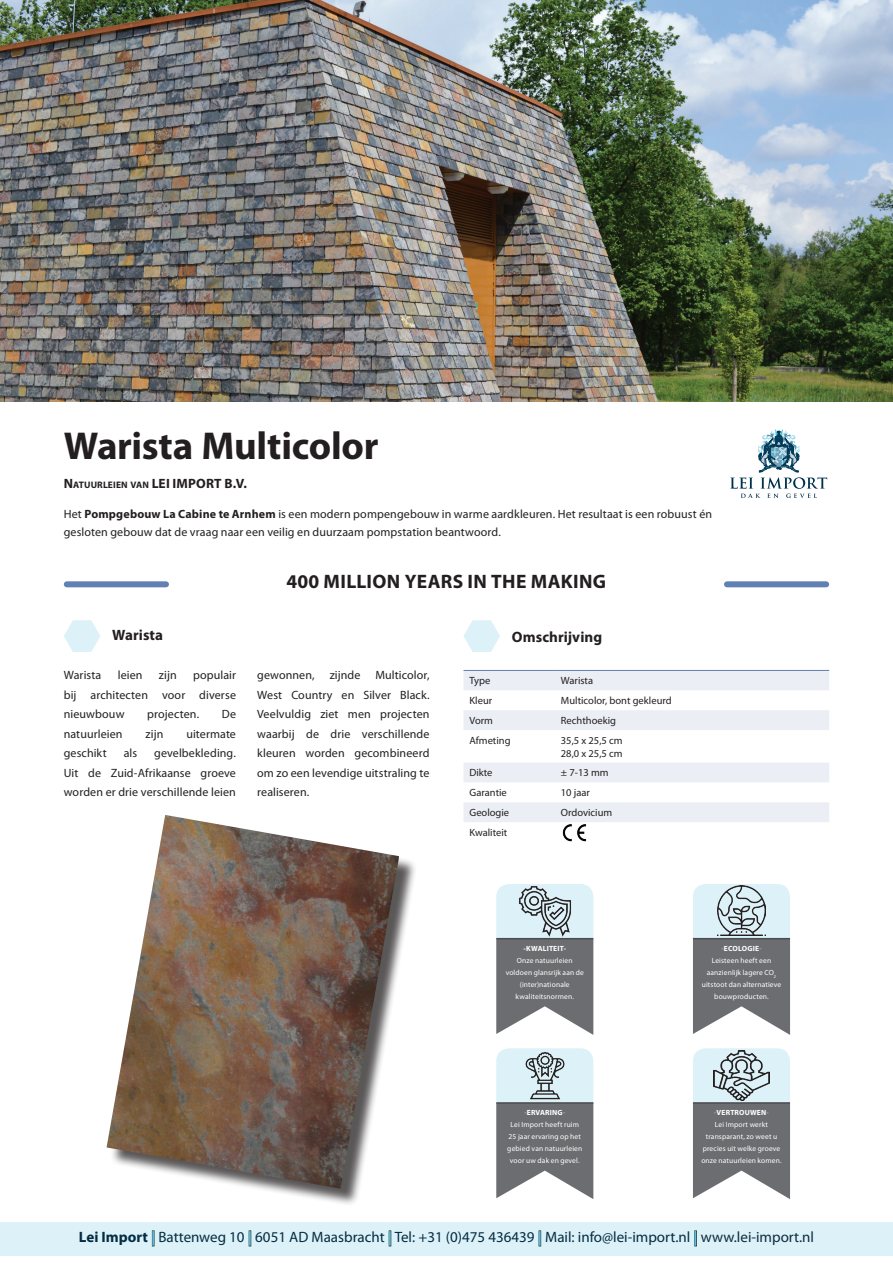
<style>
.page{position:relative;width:893px;height:1263px;background:#fff}
.page>*{position:absolute;margin:0;border:0;box-sizing:border-box;transform-origin:0 0}
.t1{font:700 39px "Myriad Pro";letter-spacing:-.01em;color:#231f20}
.t2{font:700 19.5px "Myriad Pro";letter-spacing:.02em;color:#231f20}
.t3{font:15px "Myriad Pro";color:#052c42}
.t4{font:700 15px "Myriad Pro";letter-spacing:.005em;color:#231f20}
.t5{font:700 13.5px "Myriad Pro";color:#231f20}
.t6{font:12px/19.5px "Myriad Pro";letter-spacing:.01em;color:#231f20;text-align:justify}
.t7{font:10.5px/12.6px "Myriad Pro";color:#231f20}
.t8{font:7.5px/12px "Myriad Pro";letter-spacing:.02em;color:#fff;text-align:center}
.t9{font:700 7.5px "Myriad Pro";letter-spacing:.015em;color:#fff}
.s1{font-size:9.45px}
.s2{font-weight:700}
.s3{font-weight:300}
.s4{font-weight:700;color:#54c3df}
.s5{color:#0f2c3f}
</style>
<div class="page">
<img style="left:0;top:0;width:893px;height:402px">
<svg style="left:496px;top:884px;width:97px;height:151px;background:#9aa1a5"></svg>
<svg style="left:496px;top:1048px;width:97px;height:151px;background:#9ca3a7"></svg>
<svg style="left:693px;top:884px;width:97px;height:151px;background:#9aa1a5"></svg>
<svg style="left:693px;top:1048px;width:97px;height:151px;background:#99a0a4"></svg>
<hr style="left:496px;top:938px;width:97px;height:1px;background:#4b4c4d">
<hr style="left:496px;top:1102px;width:97px;height:2px;background:#4b4c4d">
<hr style="left:693px;top:938px;width:97px;height:1px;background:#4b4c4d">
<hr style="left:693px;top:1102px;width:97px;height:2px;background:#4b4c4d">
<div style="left:0;top:1222px;width:893px;height:34px;background:#dcf1f8"></div>
<svg style="left:152px;top:1231px;width:2px;height:15px"></svg>
<svg style="left:249px;top:1231px;width:2px;height:15px"></svg>
<svg style="left:389px;top:1231px;width:2px;height:15px"></svg>
<svg style="left:539px;top:1231px;width:2px;height:15px"></svg>
<svg style="left:695px;top:1231px;width:1px;height:15px"></svg>
<svg style="left:730px;top:429px;width:97px;height:69px"></svg>
<svg style="left:64px;top:620px;width:36px;height:32px"></svg>
<svg style="left:464px;top:620px;width:36px;height:32px"></svg>
<svg style="left:464px;top:671px;width:365px;height:151px;fill:#ebeef4"></svg>
<hr style="left:463px;top:670px;width:92px;height:1px;background:#6180b3">
<hr style="left:555px;top:670px;width:274px;height:1px;background:#6180b3">
<div style="left:109px;top:818px;width:309px;height:389px;background:#231f20;opacity:.75"></div>
<img style="left:107px;top:815px;width:292px;height:374px">
<img style="left:562px;top:824px;width:25px;height:18px">
<div style="left:67px;top:581px;width:99px;height:6px;background:#6180b3"></div>
<div style="left:727px;top:581px;width:99px;height:6px;background:#6180b3"></div>
<h1 class="t1" style="left:64px;top:420px;width:316px">Warista Multicolor</h1>
<p class="t5" style="left:64px;top:474px;width:185px">N<span class="s1">ATUURLEIEN VAN</span> LEI IMPORT B.V.</p>
<p class="t6" style="left:64px;top:505px;width:650px;line-height:18px">Het <span class="s2">Pompgebouw La Cabine te Arnhem</span> is een modern pompengebouw in warme aardkleuren. Het resultaat is een robuust én gesloten gebouw dat de vraag naar een veilig en duurzaam pompstation beantwoord.</p>
<h2 class="t2" style="left:287px;top:569px;width:48px">400 milli</h2>
<h2 class="t2" style="left:373px;top:569px;width:235px">on years in the making</h2>
<p class="t4" style="left:112px;top:625px;width:52px">Warista</p>
<p class="t6" style="left:64px;top:665px;width:39px">Warista</p>
<p class="t6" style="left:118px;top:665px;width:26px">leien</p>
<p class="t6" style="left:159px;top:665px;width:19px">zijn</p>
<p class="t6" style="left:64px;top:665px;width:174px;text-indent:129px">populair bij architecten voor diverse nieuwbouw</p>
<p class="t6" style="left:147px;top:704px;width:53px">projecten.</p>
<p class="t6" style="left:222px;top:704px;width:16px">De</p>
<p class="t6" style="left:64px;top:724px;width:60px">natuurleien</p>
<p class="t6" style="left:146px;top:724px;width:19px">zijn</p>
<p class="t6" style="left:186px;top:724px;width:51px">uitermate</p>
<p class="t6" style="left:64px;top:743px;width:44px">geschikt</p>
<p class="t6" style="left:124px;top:743px;width:15px">als</p>
<p class="t6" style="left:64px;top:743px;width:174px;text-indent:90px">gevelbekleding.<br>Uit de Zuid-Afrikaanse groeve worden er drie verschillende leien</p>
<p class="t6" style="left:257px;top:665px;width:174px;text-indent:118px">Multicolor, West Country en Silver Black.<br>Veelvuldig ziet men projecten waarbij de drie verschillende kleuren worden gecombineerd om zo een levendige uitstraling te realiseren.</p>
<p class="t6" style="left:257px;top:665px;width:59px">gewonnen,</p>
<p class="t6" style="left:330px;top:665px;width:32px">zijnde</p>
<p class="t4" style="left:512px;top:627px;width:92px">Omschrijving</p>
<p class="t7" style="left:469px;top:674px;width:22px">Type</p>
<p class="t7" style="left:561px;top:674px;width:34px">Warista</p>
<p class="t7" style="left:469px;top:694px;width:24px">Kleur</p>
<p class="t7" style="left:561px;top:694px;width:112px">Multicolor, bont gekleurd</p>
<p class="t7" style="left:469px;top:714px;width:25px">Vorm</p>
<p class="t7" style="left:561px;top:714px;width:57px">Rechthoekig</p>
<p class="t7" style="left:469px;top:734px;width:43px">Afmeting</p>
<p class="t7" style="left:561px;top:734px;width:63px">35,5 x 25,5 cm<br>28,0 x 25,5 cm</p>
<p class="t7" style="left:469px;top:766px;width:25px">Dikte</p>
<p class="t7" style="left:561px;top:766px;width:49px">± 7-13 mm</p>
<p class="t7" style="left:469px;top:786px;width:39px">Garantie</p>
<p class="t7" style="left:561px;top:786px;width:31px">10 jaar</p>
<p class="t7" style="left:469px;top:806px;width:41px">Geologie</p>
<p class="t7" style="left:561px;top:806px;width:53px">Ordovicium</p>
<p class="t7" style="left:469px;top:826px;width:39px">Kwaliteit</p>
<p class="t9" style="left:524px;top:944px;width:44px">-KWALITE IT-</p>
<p class="t8" style="left:506px;top:954px;width:80px">Onze natuurleien voldoen glansrijk aan de (inter)nationale kwaliteitsnormen.</p>
<p class="t8" style="left:507px;top:1107px;width:76px"><span class="s3">-</span><span class="s2">ERVARING</span><span class="s3">-<br></span>Lei Import heeft ruim<br>25 jaar ervaring op het gebied van natuurleien voor uw dak en gevel.</p>
<p class="t8" style="left:702px;top:942px;width:81px"><span class="s3">-</span><span class="s2">ECOLOG IE</span><span class="s3">-<br></span>Leisteen heeft een aanzienlijk lagere CO<sub>2 </sub>uitstoot dan alternatieve bouwproducten.</p>
<p class="t9" style="left:714px;top:1108px;width:13px"><span class="s3">-</span>VERTRO</p>
<p class="t9" style="left:745px;top:1108px;width:25px">UWEN <span class="s3">-</span></p>
<p class="t8" style="left:715px;top:1119px;width:55px">Lei Import werkt</p>
<p class="t8" style="left:706px;top:1131px;width:73px">transparant, zo weet u</p>
<p class="t8" style="left:703px;top:1143px;width:79px">precies uit welke groeve</p>
<p class="t8" style="left:701px;top:1155px;width:82px">onze natuurleien komen.</p>
<p class="t3" style="left:79px;top:1228px;width:737px"><span class="s2">Lei Import</span> <span class="s4">|</span> Battenweg 10 <span class="s4">|</span> 6051 AD Maasbracht <span class="s4">|</span> Tel: +31 (0)475 436439 <span class="s4">|</span> Mail: info@lei-import.nl <span class="s4">|</span> <span class="s5">www.lei-import.nl</span></p>
</div>
